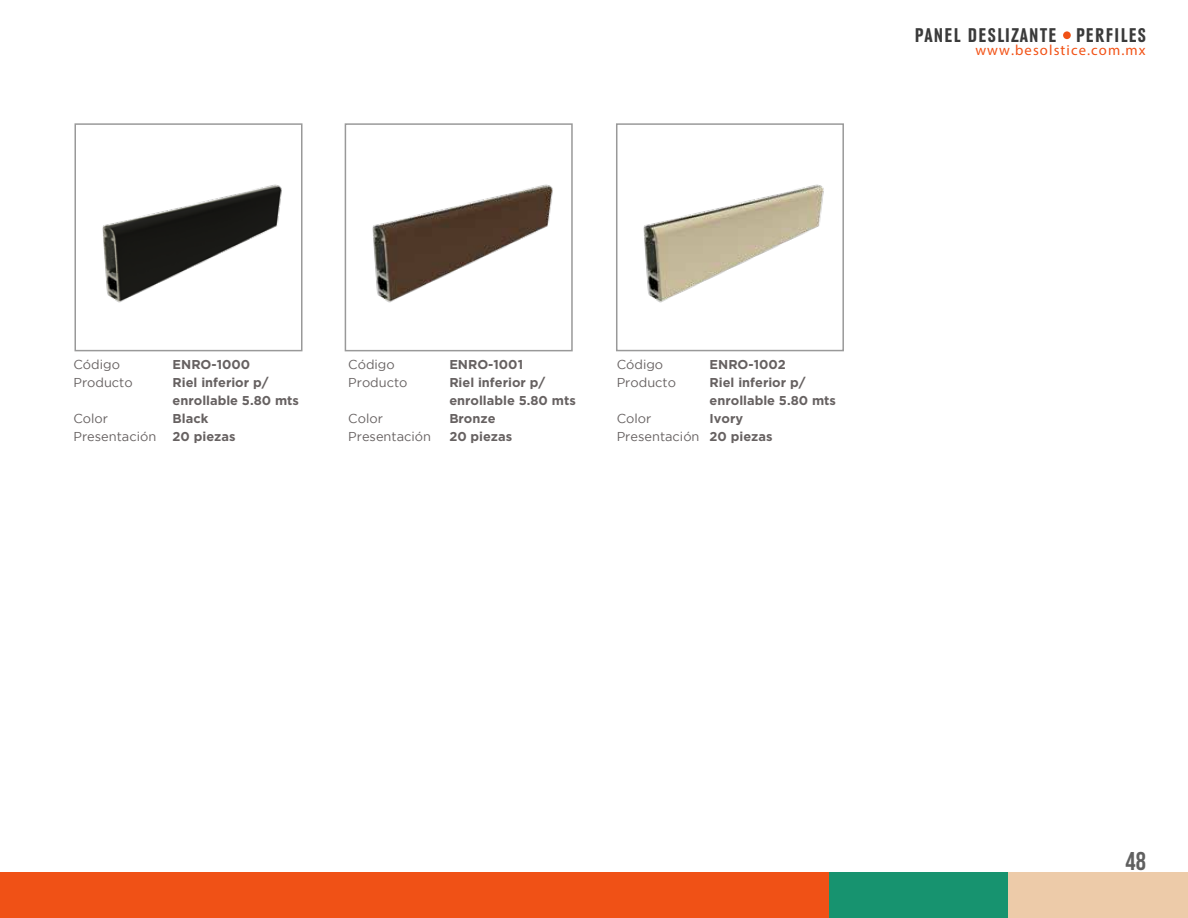
<style>
.page{position:relative;width:1188px;height:918px;background:#fff}
.page>*{position:absolute;margin:0;border:0;box-sizing:border-box;transform-origin:0 0}
.t1{font:25.65px "Bebas Neue";color:#606060}
.t2{font:700 condensed 20.7px "URW Grotesk TOT";letter-spacing:.07em;color:#3a3a3a}
.t3{font:14.7px "Myriad Pro";letter-spacing:.075em;color:#f25216}
.t4{font:700 12.9px/18px "Gotham";color:#666161}
.t5{font:12.9px/18px "Gotham";color:#666161}
</style>
<div class="page">
<img style="left:372px;top:184px;width:181px;height:119px">
<img style="left:643px;top:184px;width:181px;height:119px">
<img style="left:102px;top:184px;width:180px;height:119px">
<div style="left:74px;top:123px;width:229px;height:228px;border:2px solid #999"></div>
<div style="left:345px;top:123px;width:228px;height:228px;border:2px solid #999"></div>
<div style="left:616px;top:123px;width:228px;height:228px;border:2px solid #999"></div>
<div style="left:0;top:873px;width:829px;height:45px;background:#f05116"></div>
<div style="left:829px;top:873px;width:179px;height:45px;background:#17936f"></div>
<div style="left:1008px;top:873px;width:180px;height:45px;background:#edcba9"></div>
<div style="left:1063px;top:31px;width:8px;height:8px;background:#f05116;border-radius:50%"></div>
<h2 class="t2" style="left:915px;top:24px;width:233px">PANEL DESLIZANTE - PERFILES</h2>
<p class="t3" style="left:975px;top:41px;width:172px">www.besolstice.com.mx</p>
<p class="t5" style="left:73px;top:355px;width:61px">Código<br>Producto</p>
<p class="t5" style="left:73px;top:409px;width:84px">Color<br>Presentación</p>
<p class="t4" style="left:173px;top:355px;width:128px">ENRO-1000<br>Riel inferior p/ enrollable 5.80 mts<br>Black<br>20 piezas</p>
<p class="t4" style="left:449px;top:355px;width:128px">ENRO-1001<br>Riel inferior p/ enrollable 5.80 mts<br>Bronze<br>20 piezas</p>
<p class="t4" style="left:710px;top:355px;width:128px">ENRO-1002<br>Riel inferior p/ enrollable 5.80 mts<br>Ivory<br>20 piezas</p>
<p class="t5" style="left:348px;top:355px;width:61px">Código<br>Producto</p>
<p class="t5" style="left:348px;top:409px;width:84px">Color<br>Presentación</p>
<p class="t5" style="left:617px;top:355px;width:61px">Código<br>Producto</p>
<p class="t5" style="left:617px;top:409px;width:84px">Color<br>Presentación</p>
<h1 class="t1" style="left:1125px;top:847px;width:22px">48</h1>
</div>
